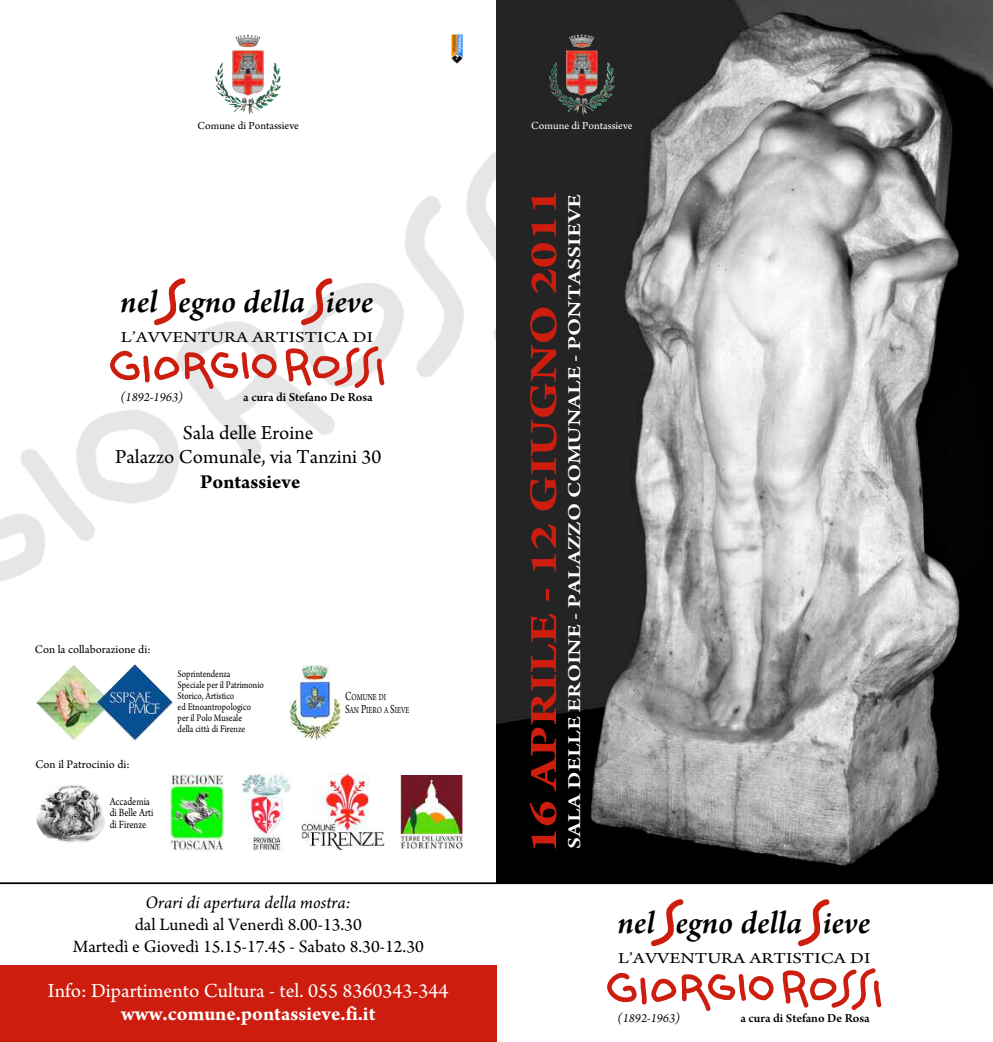
<style>
.page{position:relative;width:993px;height:1042px;background:#fff}
.page>*{position:absolute;margin:0;border:0;box-sizing:border-box;transform-origin:0 0}
.t1{font:700 41.3px "Arno Pro";color:#cd1d0f;scale:1.27 1}
.t2{font:italic 600 33.6px "Arno Pro";color:#000}
.t3{font:21px "Arno Pro";color:#fff}
.t4{font:700 21px "Arno Pro";color:#fff}
.t5{font:20.82px/24.5px "Arno Pro";color:#000;text-align:center}
.t6{font:700 20.82px "Arno Pro";color:#000}
.t7{font:600 19.25px "Arno Pro";color:#fff;scale:1.25 1}
.t8{font:18.38px/22.1px "Arno Pro";color:#000;text-align:center}
.t9{font:italic 18.38px "Arno Pro";color:#000}
.t10{font:16.1px "Arno Pro";color:#000;scale:1.22 1}
.t11{font:600 12.95px "Arno Pro";color:#000}
.t12{font:italic 12.95px "Arno Pro";color:#000}
.t13{font:12.25px "Arno Pro";color:#000}
.t14{font:11.72px/11.9px "Arno Pro";color:#000;scale:.83 1}
.t15{font:11.38px "Arno Pro";color:#000}
.t16{font:11.38px "Arno Pro";color:#fff}
.t17{font:10.67px/11px "Arno Pro";color:#000;scale:.83 1}
.t18{font:9.8px/12.2px "Arno Pro";color:#000;scale:.73 1}
.s1{font-size:12.95px}
</style>
<div class="page">
<img style="left:0;top:152px;width:496px;height:430px">
<div style="left:0;top:965px;width:496px;height:77px;background:#cd1d0f"></div>
<img style="left:496px;top:0;width:496px;height:882px">
<img style="left:238px;top:35px;width:23px;height:13px">
<img style="left:571px;top:35px;width:23px;height:13px">
<svg style="left:462px;top:34px;width:1px;height:25px"></svg>
<img style="left:451px;top:34px;width:11px;height:29px">
<img style="left:36px;top:664px;width:137px;height:77px">
<img style="left:301px;top:774px;width:84px;height:75px">
<img style="left:36px;top:785px;width:70px;height:58px">
<img style="left:401px;top:775px;width:61px;height:75px">
<img style="left:242px;top:773px;width:49px;height:77px">
<img style="left:170px;top:774px;width:55px;height:77px">
<img style="left:651px;top:899px;width:32px;height:48px">
<img style="left:798px;top:899px;width:32px;height:48px">
<img style="left:607px;top:968px;width:275px;height:43px">
<hr style="left:0;top:882px;width:992px;height:2px;background:#000">
<img style="left:154px;top:277px;width:33px;height:50px">
<img style="left:300px;top:277px;width:33px;height:50px">
<img style="left:109px;top:345px;width:277px;height:45px">
<img style="left:289px;top:665px;width:52px;height:76px">
<p class="t15" style="left:197px;top:119px;width:103px">Comune di Pontassieve</p>
<p class="t16" style="left:531px;top:119px;width:103px">Comune di Pontassieve</p>
<h2 class="t2" style="left:120px;top:282px;width:254px">nel egno della ieve</h2>
<h3 class="t10" style="left:121px;top:327px;width:208px">L’AVVENTURA ARTISTICA DI</h3>
<p class="t12" style="left:120px;top:389px;width:64px">(1892-1963)</p>
<p class="t11" style="left:243px;top:389px;width:131px">a cura di Stefano De Rosa</p>
<h3 class="t5" style="left:115px;top:421px;width:268px">Sala delle Eroine<br>Palazzo Comunale, via Tanzini 30</h3>
<h3 class="t6" style="left:200px;top:469px;width:102px">Pontassieve</h3>
<p class="t13" style="left:35px;top:642px;width:117px">Con la collaborazione di:</p>
<p class="t13" style="left:35px;top:758px;width:96px">Con il Patrocinio di:</p>
<p class="t14" style="left:110px;top:796px;width:54px">Accademia di Belle Arti di Firenze</p>
<p class="t17" style="left:178px;top:669px;width:105px">Soprintendenza<br>Speciale per il Patrimonio<br>Storico, Artistico<br>ed Etnoantropologico per il Polo Museale<br>della città di Firenze</p>
<p class="t18" style="left:345px;top:692px;width:90px"><span class="s1">C</span>OMUNE DI<br><span class="s1">S</span>AN <span class="s1">P</span>IERO A <span class="s1">S</span>IEVE</p>
<h3 class="t9" style="left:145px;top:892px;width:207px">Orari di apertura della mostra:</h3>
<h3 class="t8" style="left:73px;top:915px;width:352px">dal Lunedì al Venerdì 8.00-13.30<br>Martedì e Giovedì 15.15-17.45 - Sabato 8.30-12.30</h3>
<h3 class="t3" style="left:48px;top:978px;width:402px">Info: Dipartimento Cultura - tel. 055 8360343-344</h3>
<h3 class="t4" style="left:121px;top:1001px;width:256px">www.comune.pontassieve.fi.it</h3>
<h1 class="t1" style="left:519px;top:853px;width:525px;rotate:-90deg">16 APRILE - 12 GIUGNO 2011</h1>
<h3 class="t7" style="left:563px;top:849px;width:525px;rotate:-90deg">SALA DELLE EROINE - PALAZZO COMUNALE - PONTASSIEVE</h3>
<h2 class="t2" style="left:617px;top:903px;width:254px">nel egno della ieve</h2>
<h3 class="t10" style="left:618px;top:949px;width:208px">L’AVVENTURA ARTISTICA DI</h3>
<p class="t12" style="left:617px;top:1011px;width:64px">(1892-1963)</p>
<p class="t11" style="left:740px;top:1011px;width:131px">a cura di Stefano De Rosa</p>
</div>
